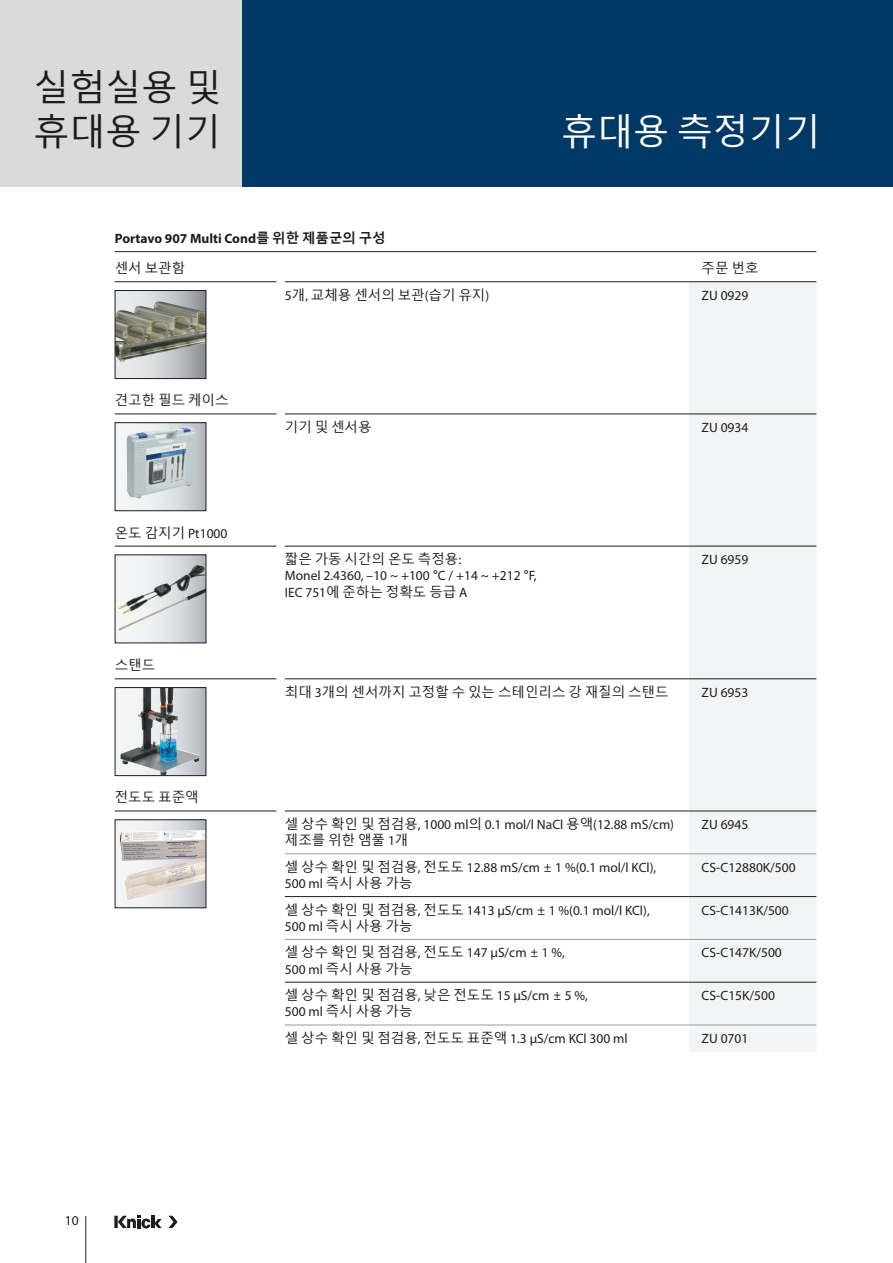
<style>
.page{position:relative;width:893px;height:1263px;background:#fff}
.page>*{position:absolute;margin:0;border:0;box-sizing:border-box;transform-origin:0 0}
.Produktbereich{font:36px/43.2px "Malgun Gothic";color:#1d1d1b}
.Inhalt_Messung{font:36px "Malgun Gothic";color:#fff}
.Tabelle_Text{font:13.5px/16.2px "Myriad Pro";color:#1d1d1b}
.Tabelle_Text-2{font:13.5px/16.2px "Malgun Gothic";color:#1d1d1b}
.Tabelle_Überschrift{font:700 13.5px "Myriad Pro";color:#1d1d1b}
.s1{font-family:"Malgun Gothic"}
.s2{font-family:"Myriad Pro"}
</style>
<div class="page">
<div style="left:0;top:0;width:242px;height:187px;background:#dadada"></div>
<div style="left:242px;top:0;width:651px;height:187px;background:#003866"></div>
<svg style="left:114px;top:1216px;width:4px;height:12px"></svg>
<svg style="left:118px;top:1216px;width:44px;height:12px"></svg>
<svg style="left:168px;top:1216px;width:9px;height:12px"></svg>
<hr style="left:85px;top:1216px;width:1px;height:47px;background:#1d1d1b">
<hr style="left:115px;top:251px;width:701px;height:1px;background:#1d1d1b">
<div style="left:689px;top:282px;width:127px;height:770px;background:#f2f4f6"></div>
<hr style="left:115px;top:678px;width:161px;height:1px;background:#1d1d1b">
<hr style="left:285px;top:896px;width:404px;height:1px;background:#1d1d1b">
<hr style="left:689px;top:896px;width:127px;height:1px;background:#1d1d1b">
<hr style="left:285px;top:982px;width:404px;height:1px;background:#1d1d1b">
<hr style="left:689px;top:982px;width:127px;height:1px;background:#1d1d1b">
<hr style="left:285px;top:853px;width:404px;height:1px;background:#9d9d9d">
<hr style="left:689px;top:853px;width:127px;height:1px;background:#9d9d9d">
<hr style="left:285px;top:939px;width:404px;height:1px;background:#9d9d9d">
<hr style="left:689px;top:939px;width:127px;height:1px;background:#9d9d9d">
<hr style="left:285px;top:1025px;width:404px;height:1px;background:#9d9d9d">
<hr style="left:689px;top:1025px;width:127px;height:1px;background:#9d9d9d">
<hr style="left:285px;top:678px;width:404px;height:1px;background:#1d1d1b">
<hr style="left:689px;top:678px;width:127px;height:1px;background:#1d1d1b">
<hr style="left:115px;top:811px;width:161px;height:1px;background:#1d1d1b">
<hr style="left:285px;top:811px;width:404px;height:1px;background:#1d1d1b">
<hr style="left:689px;top:281px;width:127px;height:1px;background:#1d1d1b">
<hr style="left:115px;top:281px;width:161px;height:1px;background:#1d1d1b">
<hr style="left:285px;top:281px;width:404px;height:1px;background:#1d1d1b">
<hr style="left:115px;top:414px;width:161px;height:1px;background:#1d1d1b">
<hr style="left:115px;top:546px;width:161px;height:1px;background:#1d1d1b">
<hr style="left:285px;top:414px;width:404px;height:1px;background:#1d1d1b">
<hr style="left:689px;top:414px;width:127px;height:1px;background:#1d1d1b">
<hr style="left:285px;top:546px;width:404px;height:1px;background:#1d1d1b">
<hr style="left:689px;top:546px;width:127px;height:1px;background:#1d1d1b">
<hr style="left:689px;top:811px;width:127px;height:1px;background:#1d1d1b">
<svg style="left:117px;top:292px;width:87px;height:85px;background:#cacdd0"></svg>
<img style="left:117px;top:301px;width:87px;height:61px">
<div style="left:115px;top:290px;width:91px;height:89px;border:1px solid #1d1d1b"></div>
<svg style="left:117px;top:424px;width:87px;height:85px"></svg>
<img style="left:127px;top:427px;width:69px;height:72px">
<div style="left:115px;top:422px;width:91px;height:89px;border:1px solid #1d1d1b"></div>
<img style="left:117px;top:557px;width:87px;height:84px">
<svg style="left:117px;top:689px;width:87px;height:85px"></svg>
<img style="left:120px;top:689px;width:80px;height:85px">
<div style="left:115px;top:687px;width:91px;height:89px;border:1px solid #1d1d1b"></div>
<img style="left:117px;top:821px;width:87px;height:85px">
<div style="left:115px;top:819px;width:91px;height:89px;border:1px solid #1d1d1b"></div>
<p class="Produktbereich" style="left:33px;top:67px;width:189px">실험실용 및 휴대용 기기</p>
<p class="Inhalt_Messung" style="left:561px;top:111px;width:261px">휴대용 측정기기</p>
<p class="Tabelle_Überschrift" style="left:115px;top:230px;width:272px">Portavo 907 Multi Cond<span class="s1">를 위한 제품군의 구성</span></p>
<p class="Tabelle_Text-2" style="left:115px;top:260px;width:72px">센서 보관함</p>
<p class="Tabelle_Text-2" style="left:702px;top:260px;width:58px">주문 번호</p>
<p class="Tabelle_Text-2" style="left:285px;top:287px;width:206px"><span class="s2">5</span>개<span class="s2">,</span> 교체용 센서의 보관<span class="s2">(</span>습기 유지<span class="s2">)</span></p>
<p class="Tabelle_Text" style="left:702px;top:287px;width:48px">ZU 0929</p>
<p class="Tabelle_Text-2" style="left:115px;top:393px;width:115px">견고한 필드 케이스</p>
<p class="Tabelle_Text" style="left:115px;top:525px;width:114px"><span class="s1">온도 감지기</span> Pt1000</p>
<p class="Tabelle_Text-2" style="left:115px;top:657px;width:42px">스탠드</p>
<p class="Tabelle_Text-2" style="left:115px;top:790px;width:85px">전도도 표준액</p>
<p class="Tabelle_Text-2" style="left:285px;top:419px;width:88px">기기 및 센서용</p>
<p class="Tabelle_Text" style="left:702px;top:419px;width:48px">ZU 0934</p>
<p class="Tabelle_Text" style="left:285px;top:551px;width:253px"><span class="s1">짧은 가동 시간의 온도 측정용</span>:<br>Monel 2.4360, –10 ~ +100 <span class="s1">°</span>C / +14 ~ +212 <span class="s1">°</span>F,<br>IEC 751<span class="s1">에 준하는 정확도 등급</span> A</p>
<p class="Tabelle_Text" style="left:702px;top:551px;width:48px">ZU 6959</p>
<p class="Tabelle_Text-2" style="left:285px;top:684px;width:385px">최대 <span class="s2">3</span>개의 센서까지 고정할 수 있는 스테인리스 강 재질의 스탠드</p>
<p class="Tabelle_Text" style="left:702px;top:684px;width:48px">ZU 6953</p>
<p class="Tabelle_Text" style="left:285px;top:816px;width:391px"><span class="s1">셀 상수 확인 및 점검용</span>, 1000 ml<span class="s1">의</span> 0.1 mol/l NaCl <span class="s1">용액</span>(12.88 mS/cm) <span class="s1">제조를 위한 앰풀</span> 1<span class="s1">개</span></p>
<p class="Tabelle_Text" style="left:702px;top:816px;width:48px">ZU 6945</p>
<p class="Tabelle_Text" style="left:285px;top:859px;width:373px"><span class="s1">셀 상수 확인 및 점검용</span>, <span class="s1">전도도</span> 12.88 mS/cm <span class="s1">±</span> 1 %(0.1 mol/l KCl),<br>500 ml <span class="s1">즉시 사용 가능</span></p>
<p class="Tabelle_Text" style="left:702px;top:859px;width:96px">CS-C12880K/500</p>
<p class="Tabelle_Text" style="left:285px;top:902px;width:366px"><span class="s1">셀 상수 확인 및 점검용</span>, <span class="s1">전도도</span> 1413 µS/cm <span class="s1">±</span> 1 %(0.1 mol/l KCl),<br>500 ml <span class="s1">즉시 사용 가능</span></p>
<p class="Tabelle_Text" style="left:702px;top:902px;width:89px">CS-C1413K/500</p>
<p class="Tabelle_Text-2" style="left:285px;top:945px;width:282px">셀 상수 확인 및 점검용<span class="s2">,</span> 전도도 <span class="s2">147 µS/cm</span> ± <span class="s2">1 %,<br>500 ml</span> 즉시 사용 가능</p>
<p class="Tabelle_Text" style="left:702px;top:945px;width:82px">CS-C147K/500</p>
<p class="Tabelle_Text-2" style="left:285px;top:987px;width:305px">셀 상수 확인 및 점검용<span class="s2">,</span> 낮은 전도도 <span class="s2">15 µS/cm</span> ± <span class="s2">5 %,<br>500 ml</span> 즉시 사용 가능</p>
<p class="Tabelle_Text" style="left:702px;top:987px;width:75px">CS-C15K/500</p>
<p class="Tabelle_Text" style="left:285px;top:1030px;width:344px"><span class="s1">셀 상수 확인 및 점검용</span>, <span class="s1">전도도 표준액</span> 1.3 µS/cm KCl 300 ml</p>
<p class="Tabelle_Text" style="left:702px;top:1030px;width:48px">ZU 0701</p>
<p class="Tabelle_Text" style="left:65px;top:1212px;width:15px">10</p>
</div>
